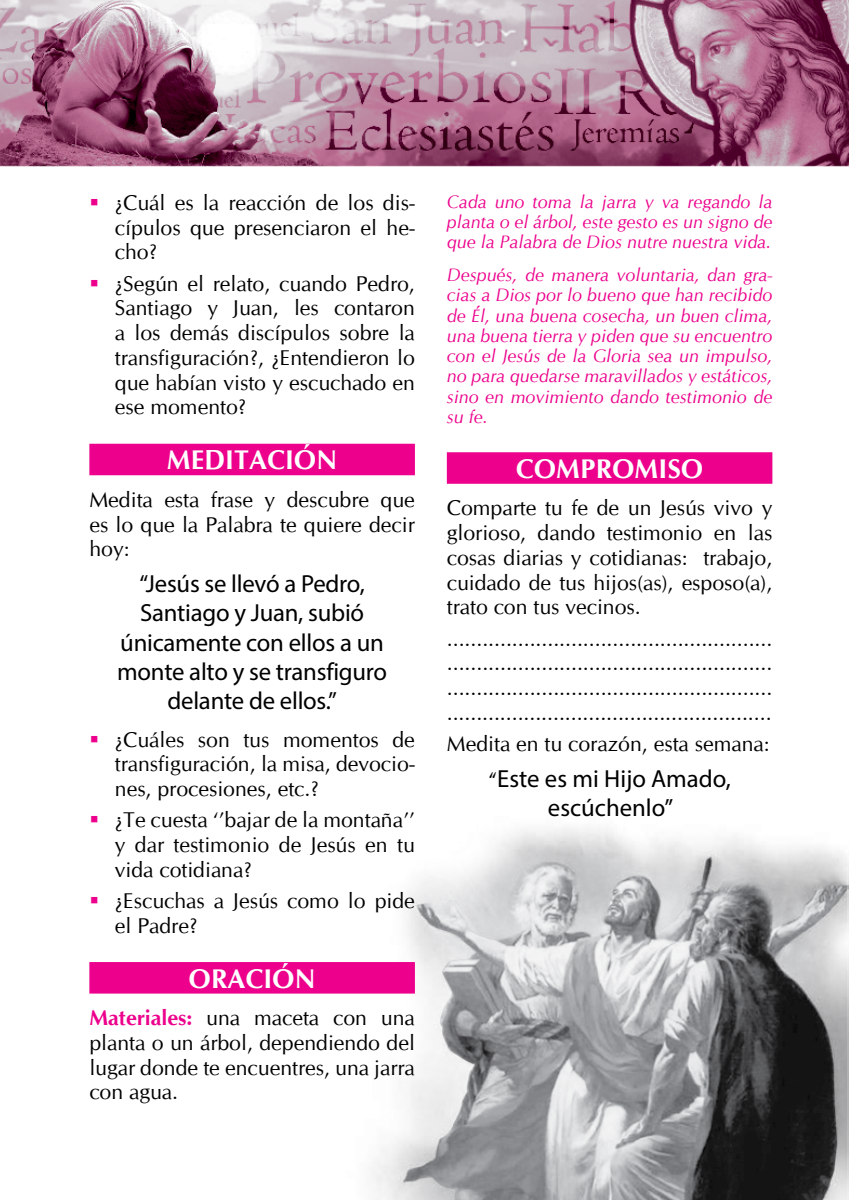
<style>
.page{position:relative;width:849px;height:1200px;background:#fff}
.page>*{position:absolute;margin:0;border:0;box-sizing:border-box;transform-origin:0 0}
.t1{font:700 27px "CG Omega";color:#fff}
.t2{font:24.75px/29.2px "Myriad Pro";letter-spacing:-.01em;color:#000;text-align:center}
.t3{font:21.38px/24.8px "CG Omega";color:#000;text-align:justify}
.t4{font:italic 18px/20.2px "CG Omega";color:#ec008c;text-align:justify}
.s1{font-weight:700;color:#ec008c}
.s2{font-family:"CG Omega";font-size:21.38px}
</style>
<div class="page">
<img style="left:0;top:0;width:848px;height:167px">
<img style="left:242px;top:828px;width:606px;height:371px">
<div style="left:89px;top:443px;width:326px;height:32px;background:#ec008c"></div>
<div style="left:89px;top:961px;width:326px;height:32px;background:#ec008c"></div>
<div style="left:446px;top:452px;width:326px;height:31px;background:#ec008c"></div>
<p class="t3" style="left:115px;top:190px;width:301px">¿Cuál es la reacción de los dis&shy;cípulos que presenciaron el he&shy;cho?</p>
<p class="t3" style="left:115px;top:271px;width:301px">¿Según el relato, cuando Pedro, Santiago y Juan, les contaron a los demás discípulos sobre la transfiguración?, ¿Entendieron lo que habían visto y escuchado en ese momento?</p>
<p class="t1" style="left:167px;top:443px;width:172px">MEDITACIÓN</p>
<p class="t3" style="left:89px;top:487px;width:327px">Medita esta frase y descubre que es lo que la Palabra te quiere decir hoy:</p>
<p class="t2" style="left:117px;top:568px;width:271px">“Jesús se llevó a Pedro,<br>Santiago y Juan, subió únicamente con ellos a un monte alto y se transfiguro delante de ellos.”</p>
<p class="t3" style="left:115px;top:727px;width:301px">¿Cuáles son tus momentos de transfiguración, la misa, devocio&shy;nes, procesiones, etc.?</p>
<p class="t3" style="left:115px;top:807px;width:301px">¿Te cuesta ‘’bajar de la montaña’’ y dar testimonio de Jesús en tu vida cotidiana?</p>
<p class="t3" style="left:115px;top:888px;width:301px">¿Escuchas a Jesús como lo pide el Padre?</p>
<p class="t1" style="left:188px;top:961px;width:128px">ORACIÓN</p>
<p class="t3" style="left:89px;top:1005px;width:327px"><span class="s1">Materiales:</span> una maceta con una planta o un árbol, dependiendo del lugar donde te encuentres, una jarra con agua.</p>
<p class="t4" style="left:446px;top:191px;width:327px">Cada uno toma la jarra y va regando la planta o el árbol, este gesto es un signo de que la Palabra de Dios nutre nuestra vida.</p>
<p class="t4" style="left:446px;top:265px;width:327px">Después, de manera voluntaria, dan gra&shy;cias a Dios por lo bueno que han recibido de Él, una buena cosecha, un buen clima, una buena tierra y piden que su encuentro con el Jesús de la Gloria sea un impulso, no para quedarse maravillados y estáticos, sino en movimiento dando testimonio de su fe.</p>
<p class="t1" style="left:515px;top:451px;width:189px">COMPROMISO</p>
<p class="t3" style="left:446px;top:496px;width:327px">Comparte tu fe de un Jesús vivo y glorioso, dando testimonio en las cosas diarias y cotidianas: trabajo, cuidado de tus hijos(as), esposo(a), trato con tus vecinos.</p>
<p class="t3" style="left:446px;top:626px;width:327px">....................................................... ....................................................... ....................................................... .......................................................</p>
<p class="t3" style="left:446px;top:731px;width:324px">Medita en tu corazón, esta semana:</p>
<p class="t2" style="left:488px;top:763px;width:244px"><span class="s2">“</span>Este es mi Hijo Amado, escúchenlo”</p>
</div>
